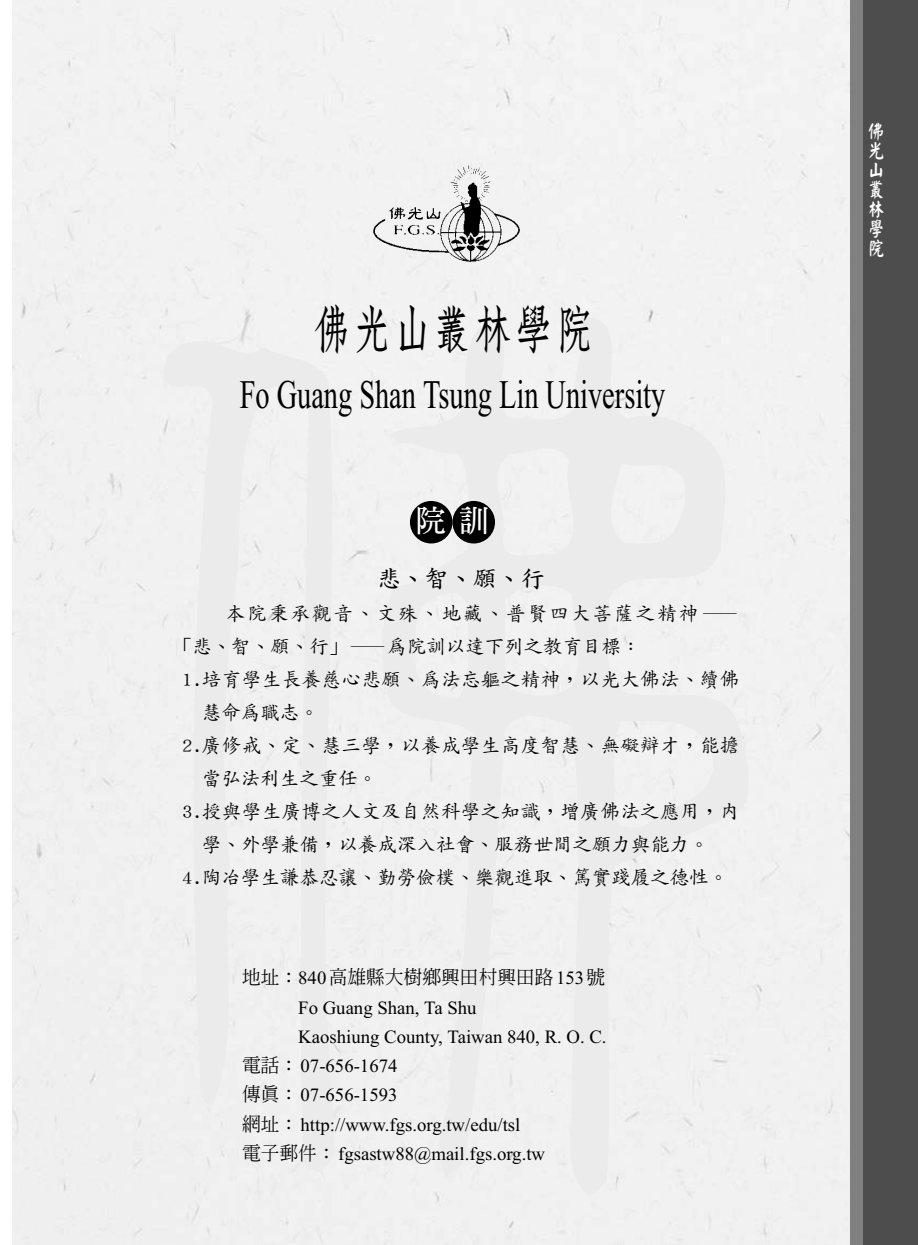
<style>
.page{position:relative;width:918px;height:1245px;background:#fff}
.page>*{position:absolute;margin:0;border:0;box-sizing:border-box;transform-origin:0 0}
.t1{font:52.5px "DF Fang Song W6";letter-spacing:.1em;color:#000;scale:.7 1}
.t2{font:40.5px "Times New Roman";color:#000;scale:.7 1}
.t3{font:700 30px "Inn Ming";color:#fff}
.t4{font:700 24px "Zen Kai";color:#000}
.t5{font:500 19.5px "Zen Kai";letter-spacing:.02em;color:#000}
.t6{font:500 19.5px "Zen Kai";color:#000}
.t7{font:500 19.5px "Zen Kai";letter-spacing:.105em;color:#000}
.t8{font:19.5px/19.5px "Yankai EG Heavy Big 5";color:#fff;text-align:justify;scale:.8 1}
.t9{font:18.75px "Times New Roman";color:#000}
.t10{font:500 18.75px "Inn Ming";color:#000}
.s1{font-family:"Times New Roman";font-weight:400}
.s2{font-family:"Inn Ming";font-weight:500}
</style>
<div class="page">
<div style="left:153px;top:288px;width:608px;height:936px;background:#f1f1f1"></div>
<div style="left:863px;top:0;width:55px;height:1245px;background:#4d4d4d"></div>
<div style="left:850px;top:0;width:13px;height:1245px;background:#808080"></div>
<img style="left:356px;top:123px;width:179px;height:174px">
<div style="left:410px;top:501px;width:42px;height:42px;background:#000;border-radius:50%"></div>
<div style="left:452px;top:501px;width:43px;height:42px;background:#000;border-radius:50%"></div>
<h1 class="t1" style="left:313px;top:309px;width:400px">佛光山叢林學院</h1>
<h2 class="t2" style="left:240px;top:380px;width:610px">Fo Guang Shan Tsung Lin University</h2>
<h3 class="t3" style="left:416px;top:506px;width:74px">院訓</h3>
<p class="t4" style="left:377px;top:567px;width:169px">悲、智、願、行</p>
<p class="t7" style="left:226px;top:604px;width:515px">本院秉承觀音、文殊、地藏、普賢四大菩薩之精神—</p>
<p class="t6" style="left:173px;top:637px;width:470px">「悲、智、願、行」—為院訓以達下列之教育目標：</p>
<p class="t5" style="left:182px;top:670px;width:559px">1.培育學生長養慈心悲願、為法忘軀之精神，以光大佛法、續佛</p>
<p class="t5" style="left:202px;top:703px;width:118px">慧命為職志。</p>
<p class="t5" style="left:182px;top:736px;width:559px">2.廣修戒、定、慧三學，以養成學生高度智慧、無礙辯才，能擔</p>
<p class="t6" style="left:202px;top:769px;width:177px">當弘法利生之重任。</p>
<p class="t5" style="left:182px;top:802px;width:559px">3.授與學生廣博之人文及自然科學之知識，增廣佛法之應用，內</p>
<p class="t6" style="left:202px;top:835px;width:508px">學、外學兼備，以養成深入社會、服務世間之願力與能力。</p>
<p class="t6" style="left:182px;top:868px;width:547px">4.陶冶學生謙恭忍讓、勤勞儉樸、樂觀進取、篤實踐履之德性。</p>
<p class="t10" style="left:242px;top:968px;width:365px">地址：<span class="s1">840</span>高雄縣大樹鄉興田村興田路<span class="s1">153</span>號</p>
<p class="t9" style="left:298px;top:1001px;width:180px">Fo Guang Shan, Ta Shu</p>
<p class="t9" style="left:298px;top:1030px;width:310px">Kaoshiung County, Taiwan 840, R. O. C.</p>
<p class="t9" style="left:242px;top:1059px;width:157px"><span class="s2">電話：</span>07-656-1674</p>
<p class="t9" style="left:242px;top:1088px;width:157px"><span class="s2">傳真：</span>07-656-1593</p>
<p class="t9" style="left:242px;top:1118px;width:280px"><span class="s2">網址：</span>http://www.fgs.org.tw/edu/tsl</p>
<p class="t9" style="left:242px;top:1147px;width:305px"><span class="s2">電子郵件：</span>fgsastw88@mail.fgs.org.tw</p>
<p class="t8" style="left:868px;top:122px;width:21px">佛光山叢林學院</p>
</div>
